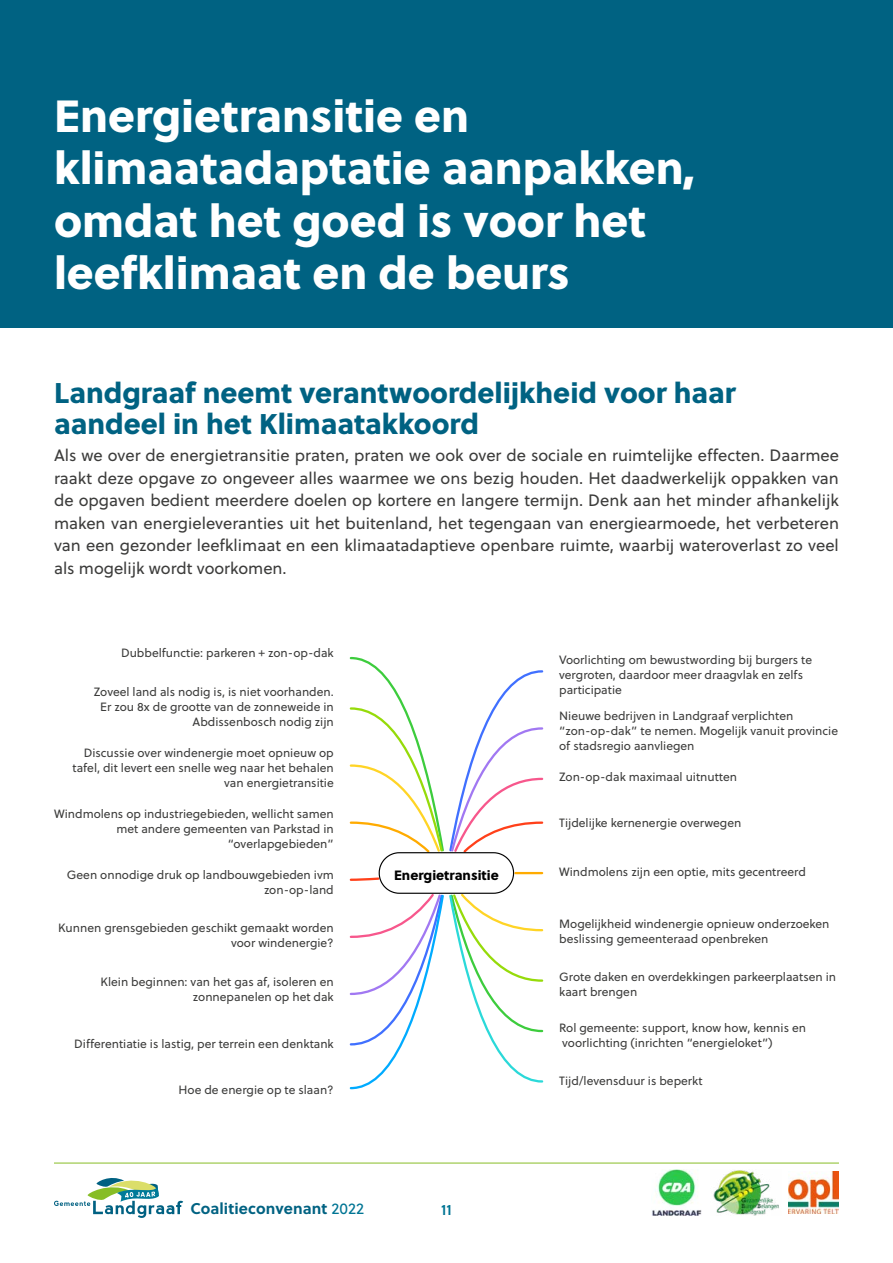
<style>
.page{position:relative;width:893px;height:1263px;background:#fff}
.page>*{position:absolute;margin:0;border:0;box-sizing:border-box;transform-origin:0 0}
.Heading_1-a{font:45px/52.5px "Soleil Xb";color:#fff}
.Heading_2a{font:28.5px/31.5px "Soleil Xb";color:#006282}
.t1{font:16.5px/22.5px "Soleil";color:#3c3c3b;text-align:justify}
.t2{font:700 15.6px "Soleil";letter-spacing:.005em;color:#006282}
.t3{font:15px "Soleil Sb";color:#007594}
.t4{font:13.5px "Soleil Xb";color:#000}
.t5{font:12px/15px "Soleil";color:#3c3c3b;text-align:right}
.s1{font-weight:400;color:#007594}
</style>
<div class="page">
<svg style="left:54px;top:1178px;width:129px;height:40px"></svg>
<hr style="left:54px;top:1163px;width:785px;height:1px;background:#87bd26">
<img style="left:713px;top:1170px;width:66px;height:45px">
<img style="left:652px;top:1169px;width:50px;height:47px">
<img style="left:788px;top:1171px;width:51px;height:42px">
<div style="left:0;top:0;width:893px;height:327px;background:#006282"></div>
<svg style="left:349px;top:656px;width:195px;height:434px"></svg>
<h1 class="Heading_1-a" style="left:54px;top:87px;width:643px">Energietransitie en klimaatadaptatie aanpakken, omdat het goed is voor het leefklimaat en de beurs</h1>
<h2 class="Heading_2a" style="left:54px;top:375px;width:683px">Landgraaf neemt verantwoordelijkheid voor haar aandeel in het Klimaatakkoord</h2>
<p class="t1" style="left:54px;top:444px;width:786px">Als we over de energietransitie praten, praten we ook over de sociale en ruimtelijke effecten. Daarmee raakt deze opgave zo ongeveer alles waarmee we ons bezig houden. Het daadwerkelijk oppakken van de opgaven bedient meerdere doelen op kortere en langere termijn. Denk aan het minder afhankelijk maken van energieleveranties uit het buitenland, het tegengaan van energiearmoede, het verbeteren van een gezonder leefklimaat en een klimaatadaptieve openbare ruimte, waarbij wateroverlast zo veel als mogelijk wordt voorkomen.</p>
<p class="t5" style="left:121px;top:645px;width:214px">Dubbelfunctie: parkeren + zon-op-dak</p>
<p class="t5" style="left:94px;top:684px;width:241px">Zoveel land als nodig is, is niet voorhanden.<br>Er zou 8x de grootte van de zonneweide in<br>Abdissenbosch nodig zijn</p>
<p class="t5" style="left:73px;top:745px;width:263px">Discussie over windenergie moet opnieuw op tafel, dit levert een snelle weg naar het behalen van energietransitie</p>
<p class="t5" style="left:54px;top:806px;width:281px">Windmolens op industriegebieden, wellicht samen met andere gemeenten van Parkstad in “overlapgebieden”</p>
<p class="t5" style="left:67px;top:867px;width:268px">Geen onnodige druk op landbouwgebieden ivm zon-op-land</p>
<p class="t5" style="left:58px;top:920px;width:277px">Kunnen grensgebieden geschikt gemaakt worden voor windenergie?</p>
<p class="t5" style="left:101px;top:974px;width:235px">Klein beginnen: van het gas af, isoleren en zonnepanelen op het dak</p>
<p class="t5" style="left:74px;top:1036px;width:261px">Differentiatie is lastig, per terrein een denktank</p>
<p class="t5" style="left:179px;top:1082px;width:157px">Hoe de energie op te slaan?</p>
<p class="t4" style="left:394px;top:864px;width:106px">Energietransitie</p>
<h3 class="t2" style="left:190px;top:1196px;width:175px">Coalitieconvenant <span class="s1">2022</span></h3>
<p class="t3" style="left:441px;top:1198px;width:12px">11</p>
<p class="t5" style="left:559px;top:651px;width:254px;text-align:left">Voorlichting om bewustwording bij burgers te vergroten, daardoor meer draagvlak en zelfs participatie</p>
<p class="t5" style="left:559px;top:708px;width:280px;text-align:left">Nieuwe bedrijven in Landgraaf verplichten “zon-op-dak” te nemen. Mogelijk vanuit provincie of stadsregio aanvliegen</p>
<p class="t5" style="left:559px;top:769px;width:179px">Zon-op-dak maximaal uitnutten</p>
<p class="t5" style="left:559px;top:815px;width:184px">Tijdelijke kernenergie overwegen</p>
<p class="t5" style="left:559px;top:864px;width:248px">Windmolens zijn een optie, mits gecentreerd</p>
<p class="t5" style="left:559px;top:915px;width:272px;text-align:left">Mogelijkheid windenergie opnieuw onderzoeken beslissing gemeenteraad openbreken</p>
<p class="t5" style="left:559px;top:969px;width:278px;text-align:left">Grote daken en overdekkingen parkeerplaatsen in kaart brengen</p>
<p class="t5" style="left:559px;top:1019px;width:248px;text-align:left">Rol gemeente: support, know how, kennis en voorlichting (inrichten “energieloket”)</p>
<p class="t5" style="left:559px;top:1073px;width:145px">Tijd/levensduur is beperkt</p>
</div>
